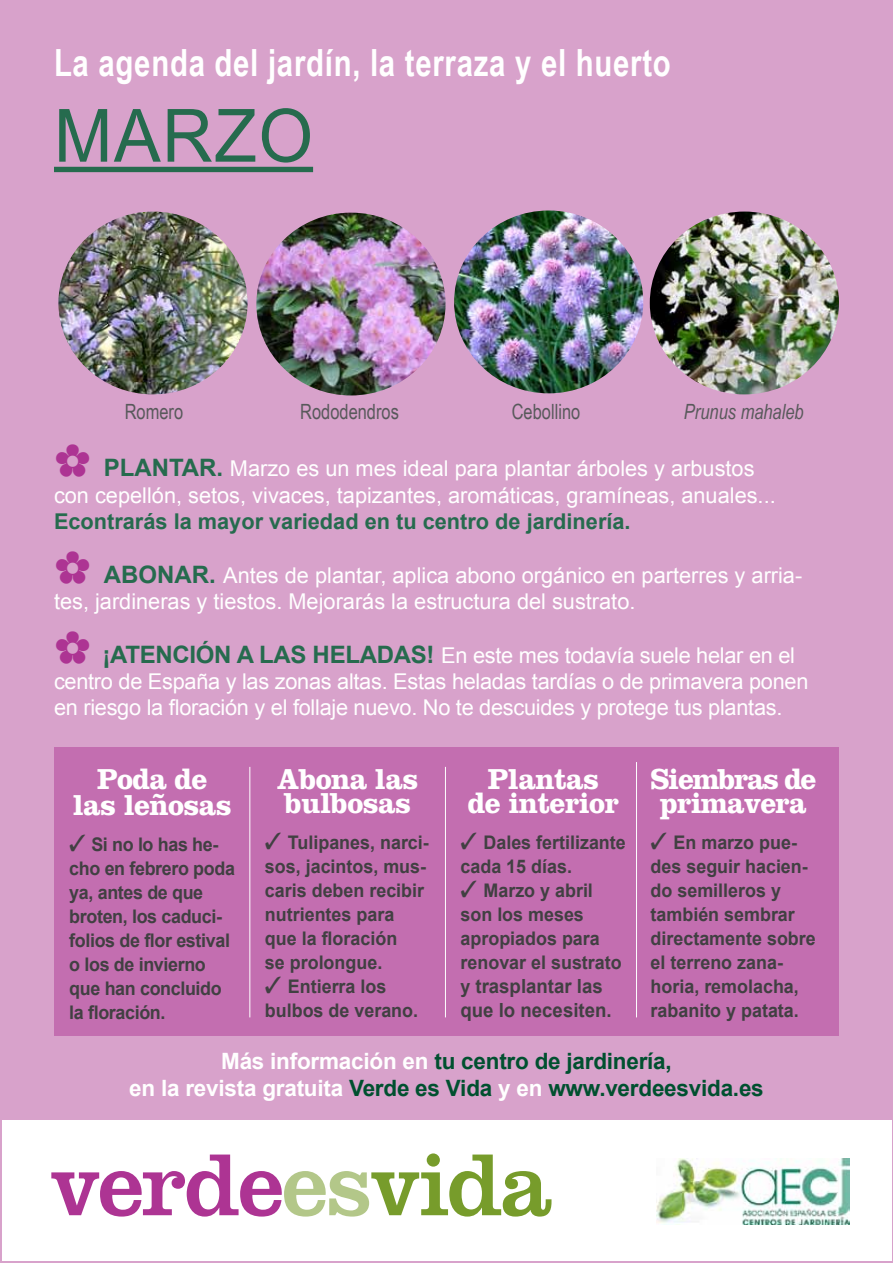
<style>
.page{position:relative;width:893px;height:1263px;background:#d8a2cb}
.page>*{position:absolute;margin:0;border:0;box-sizing:border-box;transform-origin:0 0}
.t1{font:91.5px "Clarendon LT Std";letter-spacing:-.02em;color:#ad3493}
.t2{font:73.5px "Arial";letter-spacing:.02em;color:#266b4e;scale:.96 1}
.t3{font:700 37.5px "Arial Narrow";letter-spacing:.02em;color:#fff;scale:.95 1}
.t4{font:700 30px/24px "Clarendon LT Std";letter-spacing:-.02em;color:#fff;text-align:center;scale:.96 1}
.t5{font:700 30px/24px "Clarendon LT Std";letter-spacing:-.04em;color:#fff;text-align:center;scale:.96 1}
.t6{font:700 22.5px/27px "Arial";letter-spacing:-.01em;color:#00502f;text-align:center}
.t7{font:21.75px/26.1px "Arial";color:#fff}
.t8{font:700 21.75px "Arial";color:#266b4e}
.t9{font:21px "Arial Narrow";color:#58595b;scale:.95 1}
.t10{font:italic 21px "Arial Narrow";color:#58595b;scale:.95 1}
.t11{font:700 19.5px/24px "Arial";color:#414042;scale:.95 1}
.t12{font:700 18.75px/24px "Arial";color:#414042;scale:.95 1}
.t13{font:700 18.75px/24px "Arial";letter-spacing:-.02em;color:#414042;scale:.95 1}
.s1{color:#ad3493}
.s2{font-weight:700;font-size:24px;color:#266b4e}
.s3{font-size:18.75px}
.s4{color:#fff}
.s5{color:#b3c789}
.s6{color:#779c2b}
</style>
<div class="page">
<div style="left:54px;top:167px;width:259px;height:5px;background:#266b4e"></div>
<img style="left:58px;top:212px;width:190px;height:182px">
<img style="left:650px;top:212px;width:189px;height:182px">
<img style="left:256px;top:213px;width:190px;height:182px">
<img style="left:454px;top:210px;width:189px;height:183px">
<div style="left:2px;top:1120px;width:889px;height:141px;background:#fff"></div>
<img style="left:657px;top:1159px;width:193px;height:65px">
<div style="left:54px;top:747px;width:785px;height:288px;background:#c36eb0"></div>
<hr style="left:445px;top:767px;width:1px;height:250px;background:#fff">
<hr style="left:636px;top:762px;width:1px;height:255px;background:#fff">
<hr style="left:249px;top:767px;width:1px;height:250px;background:#fff">
<h3 class="t3" style="left:54px;top:41px;width:651px">La agenda del jardín, la terraza y el huerto</h3>
<h2 class="t2" style="left:54px;top:88px;width:271px">MARZO</h2>
<p class="t9" style="left:125px;top:400px;width:63px">Romero</p>
<p class="t9" style="left:300px;top:400px;width:105px">Rododendros</p>
<p class="t9" style="left:512px;top:400px;width:74px">Cebollino</p>
<p class="t10" style="left:684px;top:400px;width:128px">Prunus mahaleb</p>
<p class="t7" style="left:54px;top:456px;width:723px"><span class="s1">✿</span> <span class="s2">Plantar.</span> Marzo es un mes ideal para plantar árboles y arbustos con cepellón, setos, vivaces, tapizantes, aromáticas, gramíneas, anuales...</p>
<p class="t8" style="left:54px;top:507px;width:578px">Econtrarás la mayor variedad en tu centro de jardinería.</p>
<p class="t7" style="left:54px;top:562px;width:750px"><span class="s1">✿</span> <span class="s2">Abonar.</span> Antes de plantar, aplica abono orgánico en parterres y arria&shy;tes, jardineras y tiestos. Mejorarás la estructura del sustrato.</p>
<p class="t7" style="left:54px;top:642px;width:756px"><span class="s1">✿</span> <span class="s2">¡Atención a las heladas!</span> En este mes todavía suele helar en el centro de España y las zonas altas. Estas heladas tardías o de primavera ponen en riesgo la floración y el follaje nuevo. No te descuides y protege tus plantas.</p>
<h3 class="t4" style="left:73px;top:766px;width:167px;line-height:25.5px">Poda de las leñosas</h3>
<p class="t13" style="left:69px;top:833px;width:176px">✓ Si no lo has he&shy;cho en febrero poda ya, antes de que broten, los caduci&shy;folios de flor estival o los de invierno que han concluido la floración.</p>
<h3 class="t4" style="left:277px;top:767px;width:148px;text-align:left">Abona las bulbosas</h3>
<p class="t12" style="left:265px;top:831px;width:174px">✓ Tulipanes, narci&shy;sos, jacintos, mus&shy;caris deben recibir nutrientes para que la floración<br>se prolongue.</p>
<p class="t12" style="left:265px;top:975px;width:163px">✓ Entierra los bulbos de verano.</p>
<h3 class="t4" style="left:468px;top:766px;width:159px">Plantas de interior</h3>
<p class="t12" style="left:460px;top:831px;width:175px">✓ Dales fertilizante cada 15 días.</p>
<p class="t12" style="left:460px;top:879px;width:171px">✓ Marzo y abril son los meses apropiados para renovar el sustrato</p>
<p class="t11" style="left:460px;top:975px;width:161px"><span class="s3">y</span> trasplantar las que lo necesiten.</p>
<h3 class="t5" style="left:651px;top:767px;width:174px">Siembras de primavera</h3>
<p class="t12" style="left:651px;top:831px;width:175px">✓ En marzo pue&shy;des seguir hacien&shy;do semilleros y también sembrar directamente sobre el terreno zana&shy;horia, remolacha, rabanito y patata.</p>
<p class="t6" style="left:129px;top:1048px;width:636px"><span class="s4">Más información en</span> tu centro de jardinería,<br><span class="s4">en la revista gratuita</span> Verde es Vida <span class="s4">y en</span> www.verdeesvida.es</p>
<h1 class="t1" style="left:50px;top:1131px;width:503px">verde<span class="s5">es</span><span class="s6">vida</span></h1>
</div>
